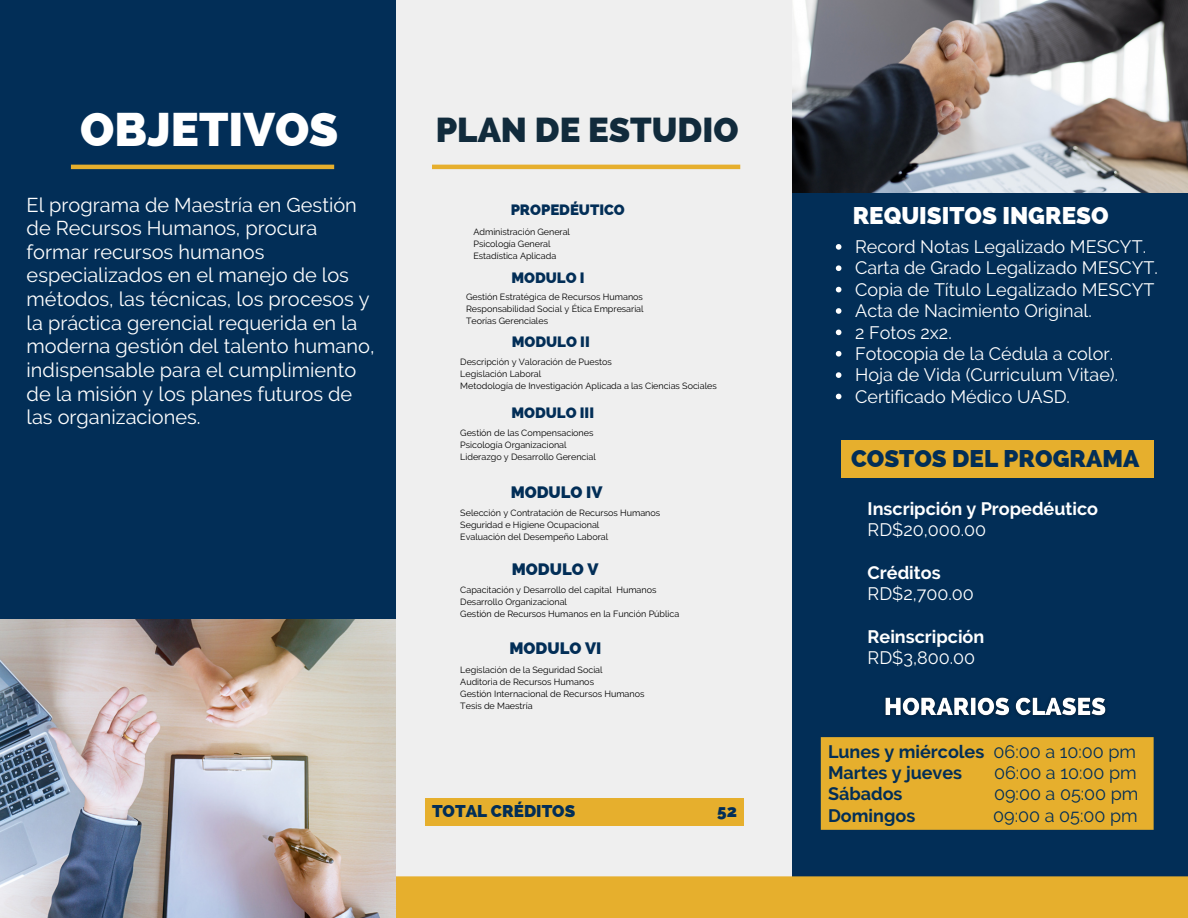
<style>
.page{position:relative;width:1188px;height:918px;background:#022e57}
.page>*{position:absolute;margin:0;border:0;box-sizing:border-box;transform-origin:0 0}
.t1{font:800 47.25px "Raleway";color:#fff}
.t2{font:800 34.65px "Raleway";color:#112b3c}
.t3{font:800 24.15px "Raleway";color:#fff}
.t4{font:800 24.15px "Raleway";color:#022e57}
.t5{font:19.95px/23.7px "Raleway";color:#fff}
.t6{font:18px/21.3px "Raleway";color:#fff}
.t7{font:700 18px/21.3px "Raleway";color:#022e57}
.t8{font:700 18px "Raleway";color:#fff}
.t9{font:18px "Raleway";color:#022e57}
.t10{font:800 17.1px "Raleway";color:#022e57}
.t11{font:800 16.5px "Raleway";color:#022e57}
.t12{font:800 15px "Raleway";color:#022e57}
.t13{font:9px/12px "Raleway";color:#000}
.s1{font-weight:400}
</style>
<div class="page">
<img style="left:0;top:619px;width:396px;height:299px">
<div style="left:396px;top:0;width:396px;height:878px;background:#efefef"></div>
<div style="left:396px;top:876px;width:792px;height:42px;background:#e6af2d"></div>
<hr style="left:432px;top:165px;width:308px;height:4px;background:#e6af2d">
<img style="left:792px;top:0;width:396px;height:192px">
<hr style="left:71px;top:165px;width:263px;height:4px;background:#e6af2d">
<div style="left:425px;top:798px;width:319px;height:27px;background:#e6af2d"></div>
<svg style="left:836px;top:244px;width:5px;height:6px"></svg>
<svg style="left:836px;top:265px;width:5px;height:6px"></svg>
<svg style="left:836px;top:287px;width:5px;height:5px"></svg>
<svg style="left:836px;top:308px;width:5px;height:6px"></svg>
<svg style="left:836px;top:330px;width:5px;height:5px"></svg>
<svg style="left:836px;top:351px;width:5px;height:6px"></svg>
<svg style="left:836px;top:372px;width:5px;height:6px"></svg>
<svg style="left:836px;top:394px;width:5px;height:5px"></svg>
<div style="left:841px;top:440px;width:313px;height:38px;background:#e6af2d"></div>
<img style="left:885px;top:697px;width:221px;height:20px">
<div style="left:821px;top:737px;width:333px;height:93px;background:#e6af2d"></div>
<h1 class="t1" style="left:80px;top:102px;width:260px">OBJETIVOS</h1>
<h2 class="t2" style="left:436px;top:109px;width:304px">PLAN DE ESTUDIO</h2>
<p class="t5" style="left:27px;top:193px;width:349px">El programa de Maestría en Gestión de Recursos Humanos, procura formar recursos humanos especializados en el manejo de los métodos, las técnicas, los procesos y la práctica gerencial requerida en la moderna gestión del talento humano, indispensable para el cumplimiento de la misión y los planes futuros de las organizaciones.</p>
<h3 class="t12" style="left:511px;top:201px;width:116px">PROPEDÉUTICO</h3>
<p class="t13" style="left:474px;top:226px;width:98px">Administración General<br>Psicología General<br>Estadística Aplicada</p>
<p class="t13" style="left:466px;top:291px;width:179px;text-align:justify">Gestión Estratégica de Recursos Humanos Responsabilidad Social y Ética Empresarial Teorías Gerenciales</p>
<h3 class="t12" style="left:511px;top:268px;width:75px">MODULO I</h3>
<h3 class="t12" style="left:512px;top:333px;width:79px">MODULO II</h3>
<p class="t13" style="left:460px;top:356px;width:258px">Descripción y Valoración de Puestos<br>Legislación Laboral<br>Metodología de Investigación Aplicada a las Ciencias Sociales</p>
<h3 class="t12" style="left:511px;top:404px;width:84px">MODULO III</h3>
<p class="t13" style="left:460px;top:427px;width:137px">Gestión de las Compensaciones<br>Psicología Organizacional<br>Liderazgo y Desarrollo Gerencial</p>
<h3 class="t11" style="left:511px;top:482px;width:93px">MODULO IV</h3>
<p class="t13" style="left:460px;top:507px;width:201px">Selección y Contratación de Recursos Humanos<br>Seguridad e Higiene Ocupacional<br>Evaluación del Desempeño Laboral</p>
<h3 class="t11" style="left:512px;top:559px;width:88px">MODULO V</h3>
<p class="t13" style="left:460px;top:584px;width:221px">Capacitación y Desarrollo del capital Humanos<br>Desarrollo Organizacional<br>Gestión de Recursos Humanos en la Función Pública</p>
<h3 class="t11" style="left:509px;top:639px;width:93px">MODULO VI</h3>
<p class="t13" style="left:460px;top:664px;width:186px">Legislación de la Seguridad Social<br>Auditoria de Recursos Humanos<br>Gestión Internacional de Recursos Humanos<br>Tesis de Maestría</p>
<h3 class="t10" style="left:432px;top:801px;width:145px">TOTAL CRÉDITOS</h3>
<h3 class="t10" style="left:717px;top:801px;width:21px">52</h3>
<h3 class="t3" style="left:853px;top:201px;width:257px">REQUISITOS INGRESO</h3>
<h3 class="t6" style="left:855px;top:236px;width:304px">Record Notas Legalizado MESCYT.<br>Carta de Grado Legalizado MESCYT.<br>Copia de Título Legalizado MESCYT<br>Acta de Nacimiento Original.<br>2 Fotos 2x2.<br>Fotocopia de la Cédula a color.<br>Hoja de Vida (Curriculum Vitae).<br>Certificado Médico UASD.</h3>
<h3 class="t4" style="left:851px;top:445px;width:290px">COSTOS DEL PROGRAMA</h3>
<h3 class="t8" style="left:868px;top:498px;width:232px">Inscripción y Propedéutico</h3>
<h3 class="t6" style="left:868px;top:519px;width:120px">RD$20,000.00</h3>
<h3 class="t8" style="left:868px;top:562px;width:75px">Créditos</h3>
<h3 class="t6" style="left:868px;top:583px;width:108px">RD$2,700.00</h3>
<h3 class="t8" style="left:868px;top:626px;width:118px">Reinscripción</h3>
<h3 class="t6" style="left:868px;top:647px;width:109px">RD$3,800.00</h3>
<h3 class="t7" style="left:828px;top:741px;width:310px">Lunes y miércoles <span class="s1">06:00 a 10:00 pm<br></span>Martes y jueves</h3>
<h3 class="t9" style="left:994px;top:762px;width:144px">06:00 a 10:00 pm</h3>
<h3 class="t7" style="left:828px;top:783px;width:76px">Sábados</h3>
<h3 class="t9" style="left:994px;top:783px;width:146px">09:00 a 05:00 pm</h3>
<h3 class="t7" style="left:828px;top:805px;width:89px">Domingos</h3>
<h3 class="t9" style="left:993px;top:805px;width:146px">09:00 a 05:00 pm</h3>
</div>
